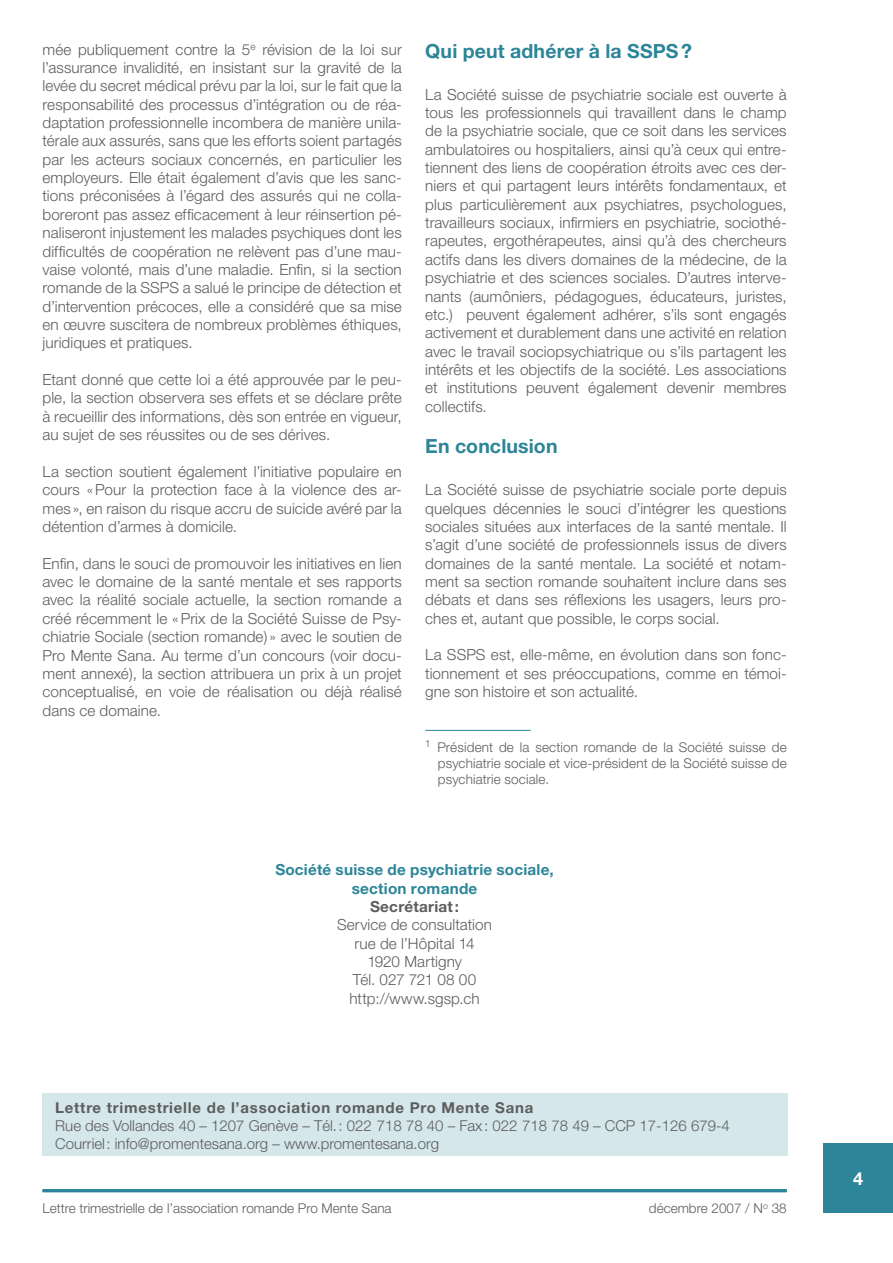
<style>
.page{position:relative;width:893px;height:1263px;background:#fff}
.page>*{position:absolute;margin:0;border:0;box-sizing:border-box;transform-origin:0 0}
.t1{font:700 19.5px "Helvetica Neue";letter-spacing:.005em;color:#2c8598}
.t2{font:700 18px "Helvetica Neue";color:#fff}
.t3{font:300 15.3px/18.3px "Helvetica Neue";letter-spacing:.005em;color:#5d5d5d;text-align:justify}
.t4{font:700 15.3px/18.3px "Helvetica Neue";letter-spacing:.015em;color:#2c8598;text-align:center}
.t5{font:700 15.3px "Helvetica Neue";letter-spacing:.015em;color:#5d5d5d}
.t6{font:300 15px/18px "Helvetica Neue";color:#5d5d5d}
.t7{font:700 15px "Helvetica Neue";letter-spacing:.05em;color:#5d5d5d}
.t8{font:300 13.5px/16.2px "Helvetica Neue";color:#5d5d5d;text-align:justify}
</style>
<div class="page">
<hr style="left:43px;top:1189px;width:744px;height:3px;background:#2c8598">
<div style="left:823px;top:1143px;width:70px;height:69px;background:#2c8598"></div>
<div style="left:43px;top:1093px;width:745px;height:63px;background:#d5e7ea"></div>
<hr style="left:425px;top:730px;width:106px;height:1px;background:#2c8598">
<p class="t3" style="left:43px;top:40px;width:361px">mée publiquement contre la 5<sup>e</sup> révision de la loi sur l’assurance invalidité, en insistant sur la gravité de la levée du secret médical prévu par la loi, sur le fait que la responsabilité des processus d’intégration ou de réa&shy;daptation professionnelle incombera de manière unila&shy;térale aux assurés, sans que les efforts soient partagés par les acteurs sociaux concernés, en particulier les employeurs. Elle était également d’avis que les sanc&shy;tions préconisées à l’égard des assurés qui ne colla&shy;boreront pas assez efficacement à leur réinsertion pé&shy;naliseront injustement les malades psychiques dont les difficultés de coopération ne relèvent pas d’une mau&shy;vaise volonté, mais d’une maladie. Enfin, si la section romande de la SSPS a salué le principe de détection et d’intervention précoces, elle a considéré que sa mise en œuvre suscitera de nombreux problèmes éthiques, juridiques et pratiques.</p>
<p class="t3" style="left:43px;top:370px;width:361px">Etant donné que cette loi a été approuvée par le peu&shy;ple, la section observera ses effets et se déclare prête à recueillir des informations, dès son entrée en vigueur, au sujet de ses réussites ou de ses dérives.</p>
<p class="t3" style="left:43px;top:462px;width:361px">La section soutient également l’initiative populaire en cours «Pour la protection face à la violence des ar&shy;mes », en raison du risque accru de suicide avéré par la détention d’armes à domicile.</p>
<p class="t3" style="left:43px;top:554px;width:361px">Enfin, dans le souci de promouvoir les initiatives en lien avec le domaine de la santé mentale et ses rapports avec la réalité sociale actuelle, la section romande a créé récemment le «Prix de la Société Suisse de Psy&shy;chiatrie Sociale (section romande) » avec le soutien de Pro Mente Sana. Au terme d’un concours (voir docu&shy;ment annexé), la section attribuera un prix à un projet conceptualisé, en voie de réalisation ou déjà réalisé dans ce domaine.</p>
<p class="t1" style="left:425px;top:39px;width:268px">Qui peut adhérer à la SSPS ?</p>
<p class="t3" style="left:425px;top:85px;width:363px">La Société suisse de psychiatrie sociale est ouverte à tous les professionnels qui travaillent dans le champ de la psychiatrie sociale, que ce soit dans les services ambulatoires ou hospitaliers, ainsi qu’à ceux qui entre&shy;tiennent des liens de coopération étroits avec ces der&shy;niers et qui partagent leurs intérêts fondamentaux, et plus particulièrement aux psychiatres, psychologues, travailleurs sociaux, infirmiers en psychiatrie, sociothé&shy;rapeutes, ergothérapeutes, ainsi qu’à des chercheurs actifs dans les divers domaines de la médecine, de la psychiatrie et des sciences sociales. D’autres interve&shy;nants (aumôniers, pédagogues, éducateurs, juristes, etc.) peuvent également adhérer, s’ils sont engagés activement et durablement dans une activité en relation avec le travail sociopsychiatrique ou s’ils partagent les intérêts et les objectifs de la société. Les associations et institutions peuvent également devenir membres collectifs.</p>
<p class="t1" style="left:425px;top:434px;width:134px">En conclusion</p>
<p class="t3" style="left:425px;top:480px;width:363px">La Société suisse de psychiatrie sociale porte depuis quelques décennies le souci d’intégrer les questions sociales situées aux interfaces de la santé mentale. Il s’agit d’une société de professionnels issus de divers domaines de la santé mentale. La société et notam&shy;ment sa section romande souhaitent inclure dans ses débats et dans ses réflexions les usagers, leurs pro&shy;ches et, autant que possible, le corps social.</p>
<p class="t3" style="left:425px;top:645px;width:363px">La SSPS est, elle-même, en évolution dans son fonc&shy;tionnement et ses préoccupations, comme en témoi&shy;gne son histoire et son actualité.</p>
<p class="t8" style="left:438px;top:739px;width:350px;text-indent:-13px"><sup>1</sup> Président de la section romande de la Société suisse de psychiatrie sociale et vice-président de la Société suisse de psychiatrie sociale.</p>
<p class="t4" style="left:275px;top:860px;width:280px">Société suisse de psychiatrie sociale, section romande</p>
<p class="t5" style="left:370px;top:897px;width:90px">Secrétariat:</p>
<p class="t3" style="left:337px;top:915px;width:156px;text-align:center">Service de consultation rue de l’Hôpital 14<br>1920 Martigny<br>Tél. 027 721 08 00 http://www.sgsp.ch</p>
<p class="t7" style="left:55px;top:1098px;width:480px">Lettre trimestrielle de l’association romande Pro Mente Sana</p>
<p class="t6" style="left:55px;top:1116px;width:676px">Rue des Vollandes 40 – 1207 Genève – Tél.: 022 718 78 40 – Fax: 022 718 78 49 – CCP 17-126 679-4<br>Courriel: info@promentesana.org – www.promentesana.org</p>
<p class="t8" style="left:43px;top:1200px;width:351px">Lettre trimestrielle de l’association romande Pro Mente Sana</p>
<p class="t8" style="left:649px;top:1200px;width:139px">décembre 2007 / N<sup>o</sup> 38</p>
<p class="t2" style="left:853px;top:1167px;width:12px">24</p>
</div>
